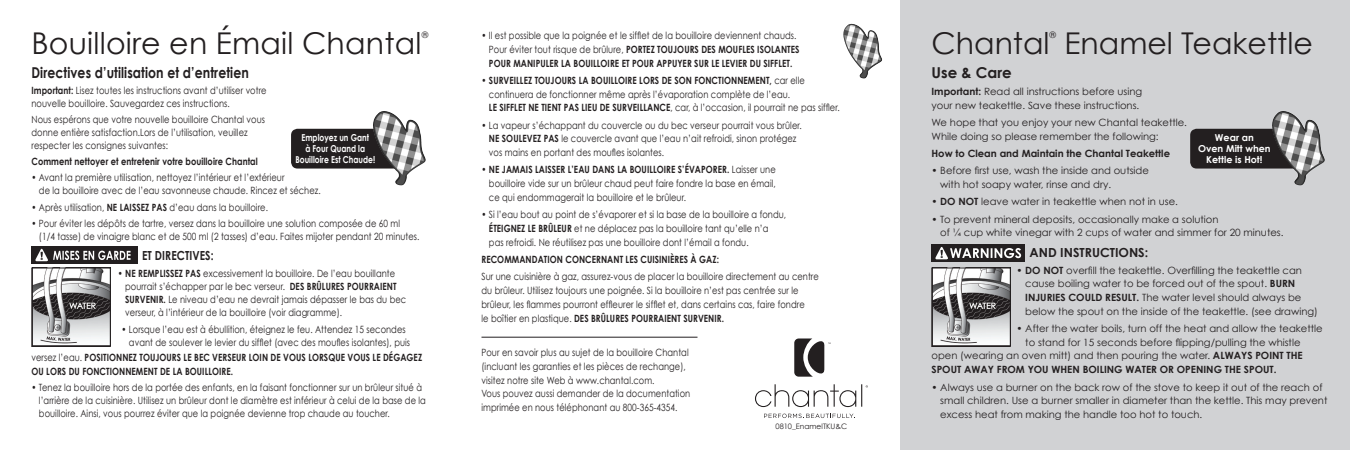
<style>
.page{position:relative;width:1350px;height:450px;background:#fff}
.page>*{position:absolute;margin:0;border:0;box-sizing:border-box;transform-origin:0 0}
.t1{font:30px "Century Gothic";letter-spacing:.005em;color:#231f20}
.t2{font:700 15px "Century Gothic";letter-spacing:.01em;color:#231f20;scale:.83 1}
.t3{font:700 15px "Century Gothic";letter-spacing:.01em;color:#231f20}
.t4{font:700 12.5px "Century Gothic";color:#231f20}
.t5{font:700 12.5px "Century Gothic";color:#231f20;scale:.83 1}
.t6{font:10px/13.8px "Century Gothic";letter-spacing:.01em;color:#231f20;scale:.83 1}
.t7{font:10px/13.8px "Century Gothic";letter-spacing:.01em;color:#231f20}
.t8{font:700 10px/13.1px "Century Gothic";letter-spacing:.01em;color:#231f20;scale:.83 1}
.t9{font:700 10px/13.8px "Century Gothic";letter-spacing:.01em;color:#231f20}
.t10{font:700 9.62px/10.9px "Century Gothic";color:#fff;text-align:center;scale:.8 1}
.t11{font:700 9.62px/10.9px "Century Gothic";color:#fff;text-align:center}
.t12{font:8.75px "Century Gothic";color:#231f20}
.t13{font:7.5px "Century Gothic";color:#231f20}
.s1{font-weight:700}
.s2{font-weight:400}
</style>
<div class="page">
<div style="left:900px;top:0;width:450px;height:450px;background:#d1d2d4"></div>
<img style="left:934px;top:270px;width:75px;height:75px">
<div style="left:932px;top:268px;width:79px;height:79px;border:1px solid #231f20"></div>
<svg style="left:1190px;top:129px;width:120px;height:40px;fill:#231f20"></svg>
<img style="left:1305px;top:119px;width:20px;height:60px">
<svg style="left:291px;top:129px;width:120px;height:40px;fill:#231f20"></svg>
<img style="left:406px;top:119px;width:20px;height:56px">
<hr style="left:482px;top:337px;width:216px;height:1px;background:#231f20">
<div style="left:932px;top:244px;width:93px;height:18px;background:#231f20"></div>
<svg style="left:935px;top:247px;width:86px;height:12px"></svg>
<div style="left:32px;top:246px;width:106px;height:18px;background:#231f20"></div>
<svg style="left:35px;top:248px;width:96px;height:13px"></svg>
<svg style="left:755px;top:384px;width:113px;height:23px"></svg>
<svg style="left:794px;top:339px;width:37px;height:38px"></svg>
<svg style="left:764px;top:414px;width:91px;height:4px"></svg>
<img style="left:34px;top:270px;width:75px;height:74px">
<div style="left:32px;top:268px;width:79px;height:79px;border:1px solid #231f20"></div>
<img style="left:867px;top:30px;width:15px;height:46px">
<p class="t1" style="left:32px;top:25px;width:392px">Bouilloire en Émail Chantal</p>
<p class="t12" style="left:422px;top:29px;width:8px">®</p>
<p class="t2" style="left:32px;top:63px;width:263px">Directives d’utilisation et d’entretien</p>
<p class="t6" style="left:32px;top:84px;width:285px;line-height:12.8px"><span class="s1">Important:</span> Lisez toutes les instructions avant d’utiliser votre nouvelle bouilloire. Sauvegardez ces instructions.</p>
<p class="t6" style="left:32px;top:113px;width:283px;line-height:12.9px">Nous espérons que votre nouvelle bouilloire Chantal vous donne entière satisfaction.Lors de l’utilisation, veuillez respecter les consignes suivantes:</p>
<p class="t8" style="left:32px;top:155px;width:274px">Comment nettoyer et entretenir votre bouilloire Chantal</p>
<p class="t6" style="left:39px;top:171px;width:341px;line-height:12.8px;text-indent:-7px">• Avant la première utilisation, nettoyez l’intérieur et l’extérieur<br>de la bouilloire avec de l’eau savonneuse chaude. Rincez et séchez.</p>
<p class="t6" style="left:32px;top:200px;width:286px">• Après utilisation, <span class="s1">NE LAISSEZ PAS</span> d’eau dans la bouilloire.</p>
<p class="t6" style="left:39px;top:217px;width:460px;line-height:12.8px;text-indent:-7px">• Pour éviter les dépôts de tartre, versez dans la bouilloire une solution composée de 60 ml<br>(1/4 tasse) de vinaigre blanc et de 500 ml (2 tasses) d’eau. Faites mijoter pendant 20 minutes.</p>
<p class="t5" style="left:142px;top:248px;width:88px">ET DIRECTIVES:</p>
<p class="t6" style="left:125px;top:267px;width:340px;line-height:13.1px;text-indent:-7px">• <span class="s1">NE REMPLISSEZ PAS</span> excessivement la bouilloire. De l’eau bouillante pourrait s’échapper par le bec verseur. <span class="s1">DES BRÛLURES POURRAIENT SURVENIR.</span> Le niveau d’eau ne devrait jamais dépasser le bas du bec verseur, à l’intérieur de la bouilloire (voir diagramme).</p>
<p class="t6" style="left:129px;top:323px;width:340px;line-height:13.1px;text-indent:-7px">• Lorsque l’eau est à ébullition, éteignez le feu. Attendez 15 secondes avant de soulever le levier du sifflet (avec des moufles isolantes), puis</p>
<p class="t8" style="left:32px;top:351px;width:472px"><span class="s2">versez l’eau.</span> POSITIONNEZ TOUJOURS LE BEC VERSEUR LOIN DE VOUS LORSQUE VOUS LE DÉGAGEZ<br>OU LORS DU FONCTIONNEMENT DE LA BOUILLOIRE.</p>
<p class="t6" style="left:39px;top:381px;width:468px;line-height:13.1px;text-indent:-7px">• Tenez la bouilloire hors de la portée des enfants, en la faisant fonctionner sur un brûleur situé à l’arrière de la cuisinière. Utilisez un brûleur dont le diamètre est inférieur à celui de la base de la bouilloire. Ainsi, vous pourrez éviter que la poignée devienne trop chaude au toucher.</p>
<p class="t10" style="left:295px;top:132px;width:101px">Employez un Gant<br>à Four Quand la<br>Bouilloire Est Chaude!</p>
<p class="t6" style="left:489px;top:28px;width:376px;text-indent:-7px">• Il est possible que la poignée et le sifflet de la bouilloire deviennent chauds.<br>Pour éviter tout risque de brûlure, <span class="s1">PORTEZ TOUJOURS DES MOUFLES ISOLANTES<br>POUR MANIPULER LA BOUILLOIRE ET POUR APPUYER SUR LE LEVIER DU SIFFLET.</span></p>
<p class="t6" style="left:489px;top:73px;width:424px;text-indent:-7px">• <span class="s1">SURVEILLEZ TOUJOURS LA BOUILLOIRE LORS DE SON FONCTIONNEMENT,</span> car elle continuera de fonctionner même après l’évaporation complète de l’eau.<br><span class="s1">LE SIFFLET NE TIENT PAS LIEU DE SURVEILLANCE</span>, car, à l’occasion, il pourrait ne pas siffler.</p>
<p class="t6" style="left:489px;top:118px;width:378px;text-indent:-7px">• La vapeur s’échappant du couvercle ou du bec verseur pourrait vous brûler.<br><span class="s1">NE SOULEVEZ PAS</span> le couvercle avant que l’eau n’ait refroidi, sinon protégez vos mains en portant des moufles isolantes.</p>
<p class="t6" style="left:489px;top:163px;width:347px;text-align:justify;text-indent:-7px">• <span class="s1">NE JAMAIS LAISSER L’EAU DANS LA BOUILLOIRE S’ÉVAPORER.</span> Laisser une bouilloire vide sur un brûleur chaud peut faire fondre la base en émail, ce qui endommagerait la bouilloire et le brûleur.</p>
<p class="t6" style="left:489px;top:208px;width:360px;text-indent:-7px">• Si l’eau bout au point de s’évaporer et si la base de la bouilloire a fondu,<br><span class="s1">ÉTEIGNEZ LE BRÛLEUR</span> et ne déplacez pas la bouilloire tant qu’elle n’a<br>pas refroidi. Ne réutilisez pas une bouilloire dont l’émail a fondu.</p>
<p class="t8" style="left:482px;top:253px;width:288px">RECOMMANDATION CONCERNANT LES CUISINIÈRES À GAZ:</p>
<p class="t6" style="left:482px;top:270px;width:408px">Sur une cuisinière à gaz, assurez-vous de placer la bouilloire directement au centre du brûleur. Utilisez toujours une poignée. Si la bouilloire n’est pas centrée sur le brûleur, les flammes pourront effleurer le sifflet et, dans certains cas, faire fondre<br>le boîtier en plastique. <span class="s1">DES BRÛLURES POURRAIENT SURVENIR.</span></p>
<p class="t6" style="left:482px;top:345px;width:253px">Pour en savoir plus au sujet de la bouilloire Chantal (incluant les garanties et les pièces de rechange), visitez notre site Web à www.chantal.com.<br>Vous pouvez aussi demander de la documentation imprimée en nous téléphonant au 800-365-4354.</p>
<p class="t13" style="left:776px;top:421px;width:73px">0810_EnamelTKU&amp;C</p>
<p class="t1" style="left:932px;top:25px;width:120px">Chantal</p>
<p class="t12" style="left:1050px;top:29px;width:8px">®</p>
<p class="t1" style="left:1064px;top:25px;width:250px">Enamel Teakettle</p>
<p class="t3" style="left:932px;top:63px;width:82px">Use &amp; Care</p>
<p class="t7" style="left:932px;top:84px;width:212px"><span class="s1">Important:</span> Read all instructions before using your new teakettle. Save these instructions.</p>
<p class="t7" style="left:932px;top:115px;width:257px">We hope that you enjoy your new Chantal teakettle.<br>While doing so please remember the following:</p>
<p class="t9" style="left:932px;top:146px;width:240px">How to Clean and Maintain the Chantal Teakettle</p>
<p class="t7" style="left:940px;top:164px;width:210px;text-indent:-9px">• Before first use, wash the inside and outside with hot soapy water, rinse and dry.</p>
<p class="t7" style="left:932px;top:195px;width:248px">• <span class="s1">DO NOT</span> leave water in teakettle when not in use.</p>
<p class="t7" style="left:940px;top:212px;width:345px;text-indent:-9px">• To prevent mineral deposits, occasionally make a solution<br>of ¼ cup white vinegar with 2 cups of water and simmer for 20 minutes.</p>
<p class="t4" style="left:1030px;top:245px;width:120px">AND INSTRUCTIONS:</p>
<p class="t7" style="left:1025px;top:263px;width:294px;text-indent:-9px">• <span class="s1">DO NOT</span> overfill the teakettle. Overfilling the teakettle can cause boiling water to be forced out of the spout. <span class="s1">BURN INJURIES COULD RESULT.</span> The water level should always be below the spout on the inside of the teakettle. (see drawing)</p>
<p class="t7" style="left:1025px;top:322px;width:299px;text-indent:-9px">• After the water boils, turn off the heat and allow the teakettle to stand for 15 seconds before flipping/pulling the whistle</p>
<p class="t9" style="left:932px;top:349px;width:373px"><span class="s2">open (wearing an oven mitt) and then pouring the water.</span> ALWAYS POINT THE<br>SPOUT AWAY FROM YOU WHEN BOILING WATER OR OPENING THE SPOUT.</p>
<p class="t7" style="left:940px;top:380px;width:389px;text-indent:-9px">• Always use a burner on the back row of the stove to keep it out of the reach of small children. Use a burner smaller in diameter than the kettle. This may prevent excess heat from making the handle too hot to touch.</p>
<p class="t11" style="left:1198px;top:132px;width:74px">Wear an<br>Oven Mitt when<br>Kettle is Hot!</p>
</div>
